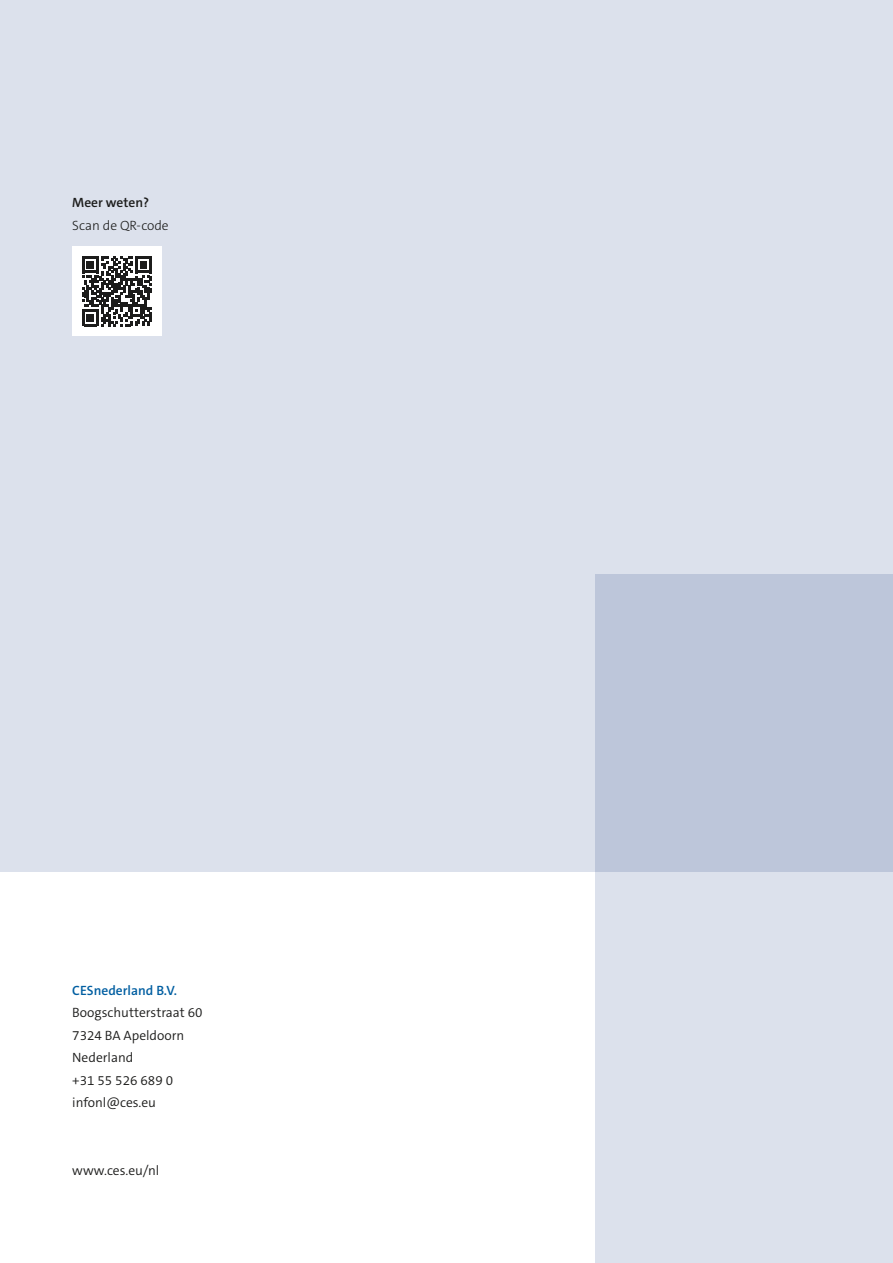
<style>
.page{position:relative;width:893px;height:1263px;background:#fff}
.page>*{position:absolute;margin:0;border:0;box-sizing:border-box;transform-origin:0 0}
.t1{font:300 13.5px/22.5px "The Sans C5";color:#1c1c1b}
.t2{font:600 13.5px "The Sans C5";color:#005ea1}
.t3{font:300 13.5px "The Sans C5";color:#1c1c1b}
.t4{font:600 13.5px "The Sans C5";color:#1c1c1b}
</style>
<div class="page">
<div style="left:0;top:0;width:893px;height:871px;background:#dce1ec"></div>
<div style="left:72px;top:247px;width:90px;height:89px;background:#fff"></div>
<svg style="left:82px;top:256px;width:70px;height:70px"></svg>
<svg style="left:595px;top:574px;width:298px;height:689px;background:#ced5e4"></svg>
<p class="t4" style="left:72px;top:194px;width:78px">Meer weten?</p>
<p class="t3" style="left:72px;top:217px;width:98px">Scan de QR-code</p>
<p class="t2" style="left:72px;top:982px;width:106px">CESnederland B.V.</p>
<p class="t1" style="left:72px;top:1002px;width:132px">Boogschutterstraat 60<br>7324 BA Apeldoorn<br>Nederland<br>+31 55 526 689 0 infonl@ces.eu</p>
<p class="t1" style="left:72px;top:1159px;width:89px">www.ces.eu/nl</p>
</div>
